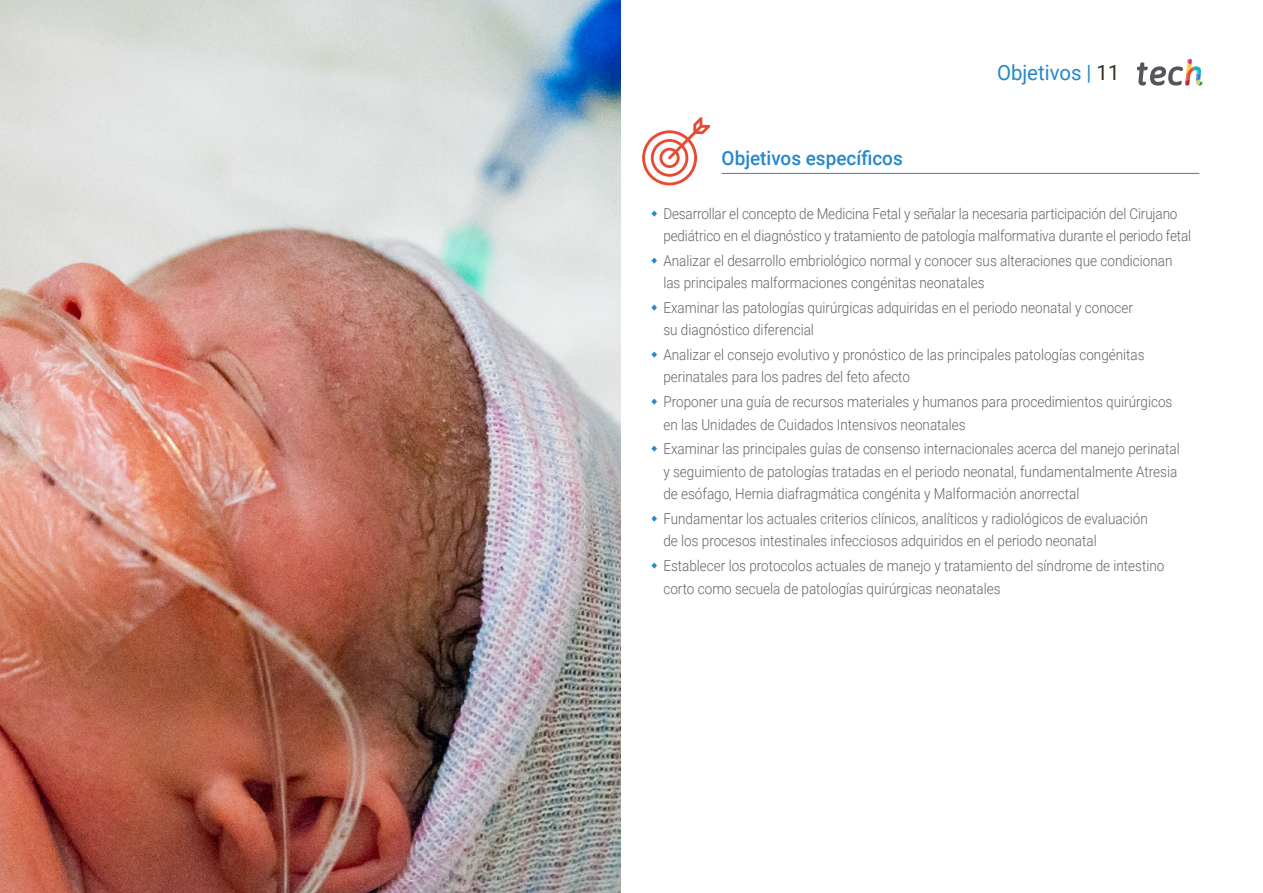
<style>
.page{position:relative;width:1263px;height:893px;background:#fff}
.page>*{position:absolute;margin:0;border:0;box-sizing:border-box;transform-origin:0 0}
.t1{font:21px "Roboto";color:#2488c9}
.t2{font:500 19.5px "Roboto";color:#2488c9}
.t3{font:300 15px/22.5px "Roboto";color:#61646a;scale:.9 1}
.s1{color:#312e20}
</style>
<div class="page">
<svg style="left:1137px;top:59px;width:65px;height:27px"></svg>
<hr style="left:722px;top:173px;width:477px;height:1px;background:#2488c9">
<svg style="left:642px;top:117px;width:68px;height:68px"></svg>
<img style="left:0;top:0;width:621px;height:893px">
<h1 class="t1" style="left:997px;top:57px;width:124px">Objetivos | <span class="s1">11</span></h1>
<h2 class="t2" style="left:722px;top:144px;width:183px">Objetivos específicos</h2>
<p class="t3" style="left:663px;top:201px;width:588px">Desarrollar el concepto de Medicina Fetal y señalar la necesaria participación del Cirujano pediátrico en el diagnóstico y tratamiento de patología malformativa durante el periodo fetal</p>
<p class="t3" style="left:663px;top:249px;width:567px">Analizar el desarrollo embriológico normal y conocer sus alteraciones que condicionan las principales malformaciones congénitas neonatales</p>
<p class="t3" style="left:663px;top:296px;width:523px">Examinar las patologías quirúrgicas adquiridas en el periodo neonatal y conocer su diagnóstico diferencial</p>
<p class="t3" style="left:663px;top:343px;width:536px">Analizar el consejo evolutivo y pronóstico de las principales patologías congénitas perinatales para los padres del feto afecto</p>
<p class="t3" style="left:663px;top:390px;width:567px">Proponer una guía de recursos materiales y humanos para procedimientos quirúrgicos en las Unidades de Cuidados Intensivos neonatales</p>
<p class="t3" style="left:663px;top:437px;width:575px">Examinar las principales guías de consenso internacionales acerca del manejo perinatal y seguimiento de patologías tratadas en el periodo neonatal, fundamentalmente Atresia de esófago, Hernia diafragmática congénita y Malformación anorrectal</p>
<p class="t3" style="left:663px;top:507px;width:540px">Fundamentar los actuales criterios clínicos, analíticos y radiológicos de evaluación de los procesos intestinales infecciosos adquiridos en el periodo neonatal</p>
<p class="t3" style="left:663px;top:554px;width:558px">Establecer los protocolos actuales de manejo y tratamiento del síndrome de intestino corto como secuela de patologías quirúrgicas neonatales</p>
</div>
